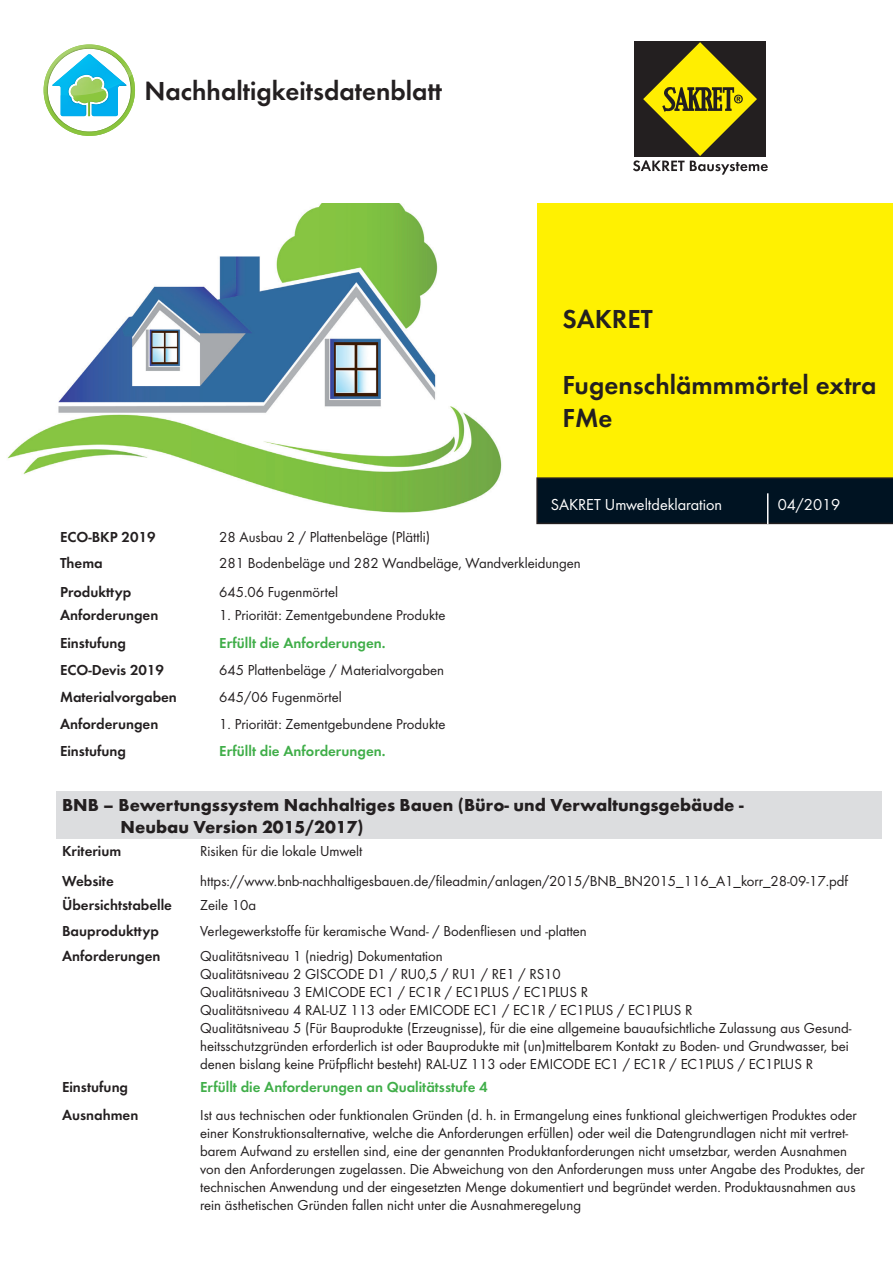
<style>
.page{position:relative;width:893px;height:1263px;background:#fff}
.page>*{position:absolute;margin:0;border:0;box-sizing:border-box;transform-origin:0 0}
.t1{font:27px/32.4px "Futura Dem";color:#231f20}
.t2{font:700 18px/21.6px "Futura";color:#231f20}
.t3{font:16.5px "Futura Boo";color:#fff}
.t4{font:15px/18px "Futura Boo";color:#231f20}
.t5{font:15px "Futura Dem";color:#231f20}
.t6{font:15px "Futura Dem";color:#40ae49}
</style>
<div class="page">
<img style="left:7px;top:203px;width:495px;height:310px">
<svg style="left:44px;top:74px;width:91px;height:62px"></svg>
<img style="left:61px;top:96px;width:65px;height:20px">
<img style="left:72px;top:96px;width:34px;height:20px">
<img style="left:44px;top:44px;width:88px;height:49px">
<img style="left:52px;top:54px;width:71px;height:42px">
<img style="left:71px;top:77px;width:34px;height:19px">
<svg style="left:633px;top:42px;width:135px;height:133px;background:#807832"></svg>
<div style="left:537px;top:203px;width:356px;height:274px;background:#fff101"></div>
<svg style="left:536px;top:477px;width:357px;height:47px;background:#051622"></svg>
<hr style="left:767px;top:493px;width:1px;height:31px;background:#fff">
<div style="left:56px;top:791px;width:826px;height:48px;background:#dcdddf"></div>
<h1 class="t1" style="left:145px;top:75px;width:299px">Nachhaltigkeitsdatenblatt</h1>
<h1 class="t1" style="left:562px;top:302px;width:92px">SAKRET</h1>
<h1 class="t1" style="left:562px;top:369px;width:316px">Fugenschlämmmörtel extra<br>FMe</h1>
<p class="t3" style="left:778px;top:495px;width:64px">04/2019</p>
<p class="t3" style="left:551px;top:495px;width:173px">SAKRET Umweltdeklaration</p>
<p class="t3" style="left:787px;top:495px;width:11px">2</p>
<p class="t3" style="left:831px;top:495px;width:11px">7</p>
<p class="t3" style="left:559px;top:504px;width:173px">SAKRET Umweltdeklaration</p>
<p class="t5" style="left:60px;top:527px;width:97px">ECO-BKP 2019</p>
<p class="t4" style="left:219px;top:527px;width:212px">28 Ausbau 2 / Plattenbeläge (Plättli)</p>
<p class="t5" style="left:60px;top:554px;width:44px">Thema</p>
<p class="t4" style="left:219px;top:554px;width:363px">281 Bodenbeläge und 282 Wandbeläge, Wandverkleidungen</p>
<p class="t5" style="left:60px;top:583px;width:73px">Produkttyp</p>
<p class="t4" style="left:219px;top:583px;width:120px">645.06 Fugenmörtel</p>
<p class="t5" style="left:60px;top:606px;width:100px">Anforderungen</p>
<p class="t4" style="left:219px;top:606px;width:228px">1. Priorität: Zementgebundene Produkte</p>
<p class="t5" style="left:60px;top:634px;width:68px">Einstufung</p>
<p class="t6" style="left:219px;top:634px;width:168px">Erfüllt die Anforderungen.</p>
<p class="t5" style="left:60px;top:661px;width:106px">ECO-Devis 2019</p>
<p class="t4" style="left:219px;top:661px;width:226px">645 Plattenbeläge / Materialvorgaben</p>
<p class="t5" style="left:60px;top:688px;width:118px">Materialvorgaben</p>
<p class="t4" style="left:219px;top:688px;width:124px">645/06 Fugenmörtel</p>
<p class="t5" style="left:60px;top:715px;width:100px">Anforderungen</p>
<p class="t4" style="left:219px;top:715px;width:228px">1. Priorität: Zementgebundene Produkte</p>
<p class="t5" style="left:60px;top:742px;width:68px">Einstufung</p>
<p class="t6" style="left:219px;top:742px;width:168px">Erfüllt die Anforderungen.</p>
<p class="t2" style="left:121px;top:794px;width:625px;text-indent:-58px">BNB – Bewertungssystem Nachhaltiges Bauen (Büro- und Verwaltungsgebäude -<br>Neubau Version 2015/2017)</p>
<p class="t5" style="left:62px;top:842px;width:61px">Kriterium</p>
<p class="t4" style="left:200px;top:842px;width:164px">Risiken für die lokale Umwelt</p>
<p class="t5" style="left:62px;top:872px;width:53px">Website</p>
<p class="t4" style="left:200px;top:872px;width:649px">https://www.bnb-nachhaltigesbauen.de/fileadmin/anlagen/2015/BNB_BN2015_116_A1_korr_28-09-17.pdf</p>
<p class="t5" style="left:62px;top:896px;width:112px">Übersichtstabelle</p>
<p class="t4" style="left:200px;top:896px;width:57px">Zeile 10a</p>
<p class="t5" style="left:62px;top:922px;width:98px">Bauprodukttyp</p>
<p class="t4" style="left:200px;top:922px;width:388px">Verlegewerkstoffe für keramische Wand- / Bodenfliesen und -platten</p>
<p class="t5" style="left:62px;top:947px;width:100px">Anforderungen</p>
<p class="t4" style="left:200px;top:946px;width:653px">Qualitätsniveau 1 (niedrig) Dokumentation<br>Qualitätsniveau 2 GISCODE D1 / RU0,5 / RU1 / RE1 / RS10<br>Qualitätsniveau 3 EMICODE EC1 / EC1R / EC1PLUS / EC1PLUS R<br>Qualitätsniveau 4 RAL-UZ 113 oder EMICODE EC1 / EC1R / EC1PLUS / EC1PLUS R<br>Qualitätsniveau 5 (Für Bauprodukte (Erzeugnisse), für die eine allgemeine bauaufsichtliche Zulassung aus Gesund&shy;heitsschutzgründen erforderlich ist oder Bauprodukte mit (un)mittelbarem Kontakt zu Boden- und Grundwasser, bei denen bislang keine Prüfpflicht besteht) RAL-UZ 113 oder EMICODE EC1 / EC1R / EC1PLUS / EC1PLUS R</p>
<p class="t5" style="left:62px;top:1078px;width:68px">Einstufung</p>
<p class="t6" style="left:200px;top:1078px;width:289px">Erfüllt die Anforderungen an Qualitätsstufe 4</p>
<p class="t5" style="left:62px;top:1106px;width:78px">Ausnahmen</p>
<p class="t4" style="left:200px;top:1106px;width:666px">Ist aus technischen oder funktionalen Gründen (d. h. in Ermangelung eines funktional gleichwertigen Produktes oder einer Konstruktionsalternative, welche die Anforderungen erfüllen) oder weil die Datengrundlagen nicht mit vertret&shy;barem Aufwand zu erstellen sind, eine der genannten Produktanforderungen nicht umsetzbar, werden Ausnahmen von den Anforderungen zugelassen. Die Abweichung von den Anforderungen muss unter Angabe des Produktes, der technischen Anwendung und der eingesetzten Menge dokumentiert und begründet werden. Produktausnahmen aus rein ästhetischen Gründen fallen nicht unter die Ausnahmeregelung</p>
</div>
